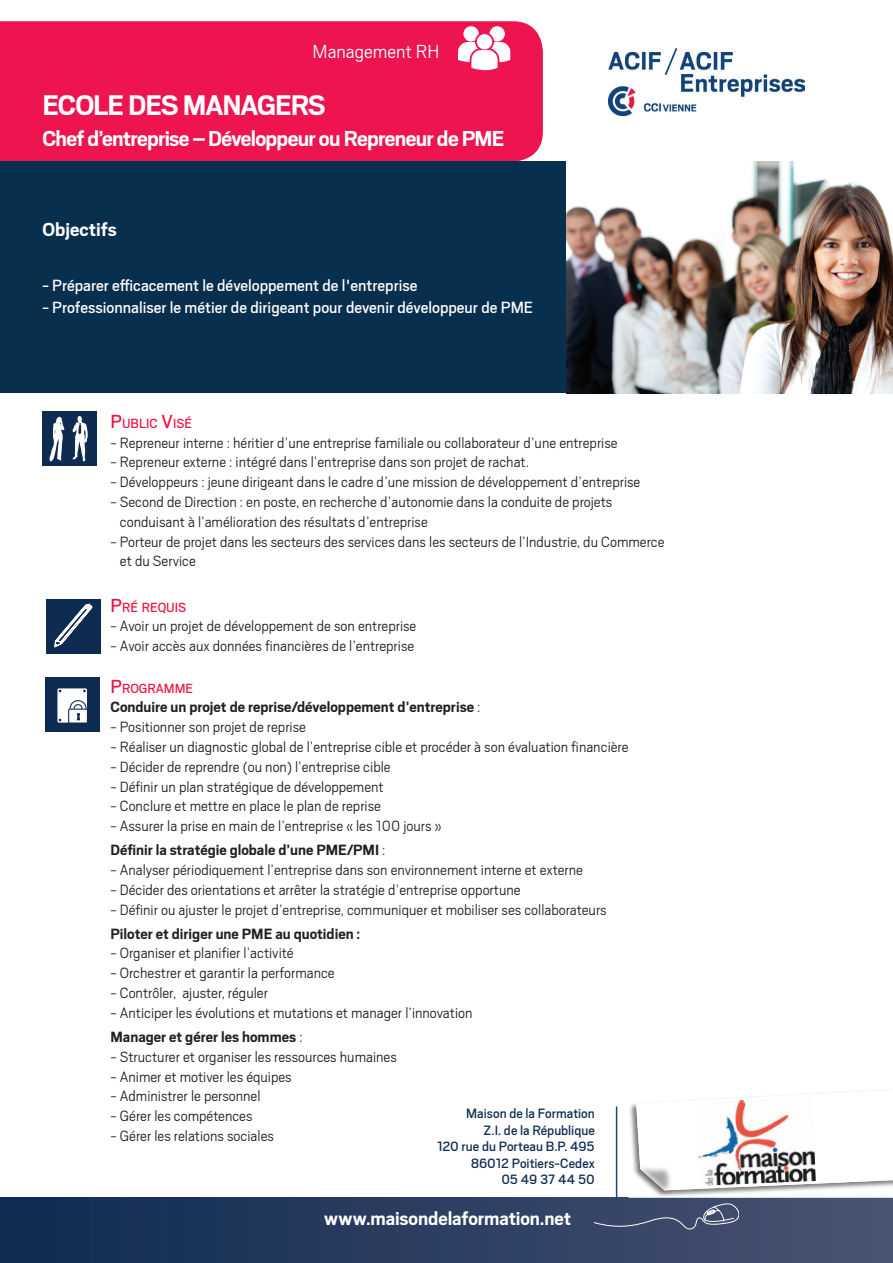
<style>
.page{position:relative;width:893px;height:1263px;background:#fff}
.page>*{position:absolute;margin:0;border:0;box-sizing:border-box;transform-origin:0 0}
.t1{font:700 31.5px "Scout";letter-spacing:-.035em;color:#fff}
.t2{font:700 24px "Scout";letter-spacing:-.03em;color:#fff}
.t3{font:700 21px "Scout";letter-spacing:-.005em;color:#fff}
.t4{font:300 21px "Scout";color:#fff}
.t5{font:18px "Scout";color:#fff}
.t6{font:300 16.5px/19.8px "Scout";color:#231f20}
.t7{font:700 16.5px "Scout";color:#231f20}
.t8{font:15px/16.5px "Scout";color:#0e2b51;text-align:right}
.t9{font:14.7px "Scout";color:#eb1845}
.s1{font-size:21px}
.s2{font-weight:300}
.s3{font-weight:700}
</style>
<div class="page">
<div style="left:0;top:1198px;width:893px;height:65px;background:linear-gradient(to right,#0e2b51,#4b5373)"></div>
<div style="left:0;top:21px;width:543px;height:141px;background:#ed1450"></div>
<svg style="left:594px;top:1203px;width:145px;height:27px;background:#495574"></svg>
<img style="left:628px;top:1089px;width:265px;height:109px">
<img style="left:637px;top:1190px;width:36px;height:4px">
<svg style="left:636px;top:1090px;width:257px;height:100px"></svg>
<img style="left:695px;top:1097px;width:121px;height:89px">
<hr style="left:616px;top:1106px;width:1px;height:95px;background:#21456f">
<div style="left:0;top:162px;width:893px;height:231px;background:#092f4f"></div>
<div style="left:46px;top:600px;width:54px;height:54px;background:#0e2b51"></div>
<svg style="left:54px;top:604px;width:38px;height:44px"></svg>
<div style="left:45px;top:677px;width:54px;height:54px;background:#0e2b51"></div>
<svg style="left:57px;top:688px;width:30px;height:35px"></svg>
<div style="left:43px;top:411px;width:54px;height:54px;background:#0e2b51"></div>
<svg style="left:72px;top:416px;width:16px;height:46px"></svg>
<svg style="left:50px;top:417px;width:14px;height:45px"></svg>
<svg style="left:458px;top:26px;width:52px;height:44px"></svg>
<img style="left:567px;top:162px;width:326px;height:231px">
<img style="left:608px;top:48px;width:196px;height:68px">
<p class="t4" style="left:313px;top:38px;width:128px">Management RH</p>
<h1 class="t1" style="left:43px;top:88px;width:285px">ECOLE DES MANAGERS</h1>
<h2 class="t2" style="left:43px;top:126px;width:464px">Chef d’entreprise – Développeur ou Repreneur de PME</h2>
<p class="t3" style="left:43px;top:218px;width:76px">Objectifs</p>
<p class="t5" style="left:43px;top:274px;width:377px">- Préparer efficacement le développement de l'entreprise</p>
<p class="t5" style="left:43px;top:296px;width:492px">- Professionnaliser le métier de dirigeant pour devenir développeur de PME</p>
<p class="t9" style="left:111px;top:414px;width:83px"><span class="s1">P</span>UBLIC <span class="s1">V</span>ISÉ</p>
<p class="t6" style="left:111px;top:432px;width:509px">- Repreneur interne : héritier d’une entreprise familiale ou collaborateur d’une entreprise</p>
<p class="t6" style="left:111px;top:452px;width:420px">- Repreneur externe : intégré dans l’entreprise dans son projet de rachat.</p>
<p class="t6" style="left:111px;top:471px;width:531px">- Développeurs : jeune dirigeant dans le cadre d’une mission de développement d’entreprise</p>
<p class="t6" style="left:120px;top:491px;width:494px;text-indent:-9px">- Second de Direction : en poste, en recherche d’autonomie dans la conduite de projets conduisant à l’amélioration des résultats d’entreprise</p>
<p class="t6" style="left:120px;top:531px;width:546px;text-indent:-9px">- Porteur de projet dans les secteurs des services dans les secteurs de l’Industrie, du Commerce et du Service</p>
<p class="t9" style="left:111px;top:597px;width:77px"><span class="s1">P</span>RÉ REQUIS</p>
<p class="t6" style="left:111px;top:615px;width:307px">- Avoir un projet de développement de son entreprise</p>
<p class="t6" style="left:111px;top:635px;width:305px">- Avoir accès aux données financières de l’entreprise</p>
<p class="t9" style="left:111px;top:678px;width:84px"><span class="s1">P</span>ROGRAMME</p>
<p class="t7" style="left:111px;top:698px;width:371px">Conduire un projet de reprise/développement d’entreprise <span class="s2">:</span></p>
<p class="t6" style="left:111px;top:716px;width:197px">- Positionner son projet de reprise</p>
<p class="t6" style="left:111px;top:736px;width:519px">- Réaliser un diagnostic global de l’entreprise cible et procéder à son évaluation financière</p>
<p class="t6" style="left:111px;top:756px;width:282px">- Décider de reprendre (ou non) l’entreprise cible</p>
<p class="t6" style="left:111px;top:776px;width:275px">- Définir un plan stratégique de développement</p>
<p class="t6" style="left:111px;top:795px;width:272px">- Conclure et mettre en place le plan de reprise</p>
<p class="t6" style="left:111px;top:813px;width:332px;line-height:24px">- Assurer la prise en main de l’entreprise « les 100 jours »<br><span class="s3">Définir la stratégie globale d’une PME/PMI</span> :</p>
<p class="t6" style="left:111px;top:859px;width:474px">- Analyser périodiquement l’entreprise dans son environnement interne et externe</p>
<p class="t6" style="left:111px;top:879px;width:412px">- Décider des orientations et arrêter la stratégie d’entreprise opportune</p>
<p class="t6" style="left:111px;top:899px;width:498px">- Définir ou ajuster le projet d’entreprise, communiquer et mobiliser ses collaborateurs</p>
<p class="t7" style="left:111px;top:924px;width:251px">Piloter et diriger une PME au quotidien :</p>
<p class="t6" style="left:111px;top:942px;width:185px">- Organiser et planifier l’activité</p>
<p class="t6" style="left:111px;top:962px;width:226px">- Orchestrer et garantir la performance</p>
<p class="t6" style="left:111px;top:982px;width:159px">- Contrôler, ajuster, réguler</p>
<p class="t6" style="left:111px;top:1000px;width:363px;line-height:24px">- Anticiper les évolutions et mutations et manager l’innovation<br><span class="s3">Manager et gérer les hommes</span> :</p>
<p class="t6" style="left:111px;top:1046px;width:288px">- Structurer et organiser les ressources humaines</p>
<p class="t6" style="left:111px;top:1066px;width:183px">- Animer et motiver les équipes</p>
<p class="t6" style="left:111px;top:1085px;width:151px">- Administrer le personnel</p>
<p class="t6" style="left:111px;top:1105px;width:143px">- Gérer les compétences</p>
<p class="t6" style="left:111px;top:1125px;width:165px">- Gérer les relations sociales</p>
<p class="t8" style="left:437px;top:1105px;width:159px">Maison de la Formation<br>Z.I. de la République<br>120 rue du Porteau B.P. 495<br>86012 Poitiers-Cedex<br>05 49 37 44 50</p>
<p class="t3" style="left:324px;top:1207px;width:249px">www.maisondelaformation.net</p>
</div>
